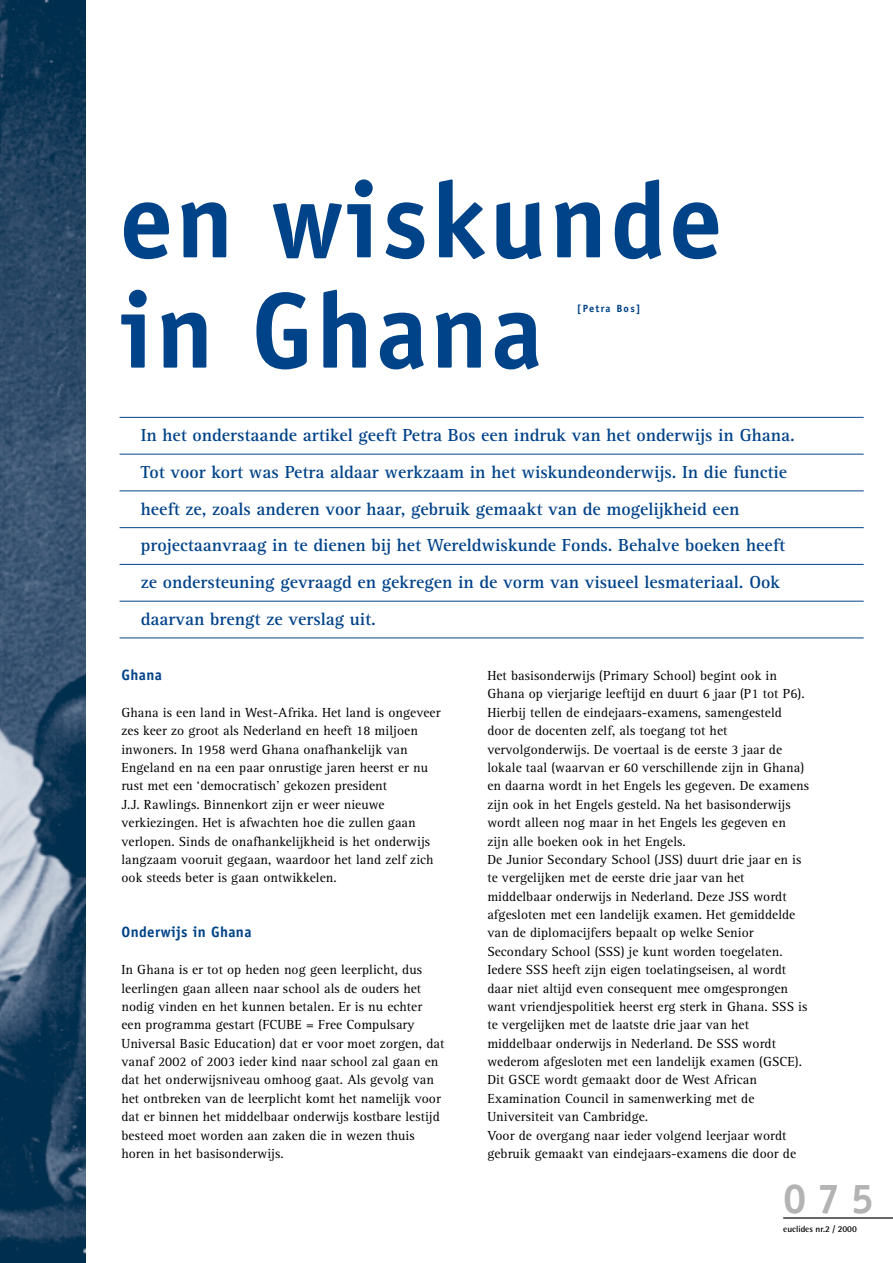
<style>
.page{position:relative;width:893px;height:1263px;background:#fff}
.page>*{position:absolute;margin:0;border:0;box-sizing:border-box;transform-origin:0 0}
.t1{font:700 107.55px/110.2px "Officina Sans";letter-spacing:.025em;color:#004389}
.t2{font:700 41.85px "Officina Sans";color:#b3b3b3}
.t3{font:700 18px/36.8px "Rotis Serif";color:#004389}
.t4{font:700 15px "Officina Sans";letter-spacing:.025em;color:#004389}
.t5{font:13.65px/18.5px "Rotis Serif";letter-spacing:.005em;color:#000}
.t6{font:700 10.5px "Officina Sans";letter-spacing:.125em;color:#004389}
.t7{font:700 9px "Rotis Semi Sans";color:#000}
</style>
<div class="page">
<hr style="left:783px;top:1217px;width:109px;height:2px;background:#000">
<hr style="left:119px;top:417px;width:744px;height:1px;background:#004389">
<hr style="left:119px;top:454px;width:744px;height:1px;background:#004389">
<hr style="left:119px;top:491px;width:744px;height:1px;background:#004389">
<hr style="left:119px;top:527px;width:744px;height:1px;background:#004389">
<hr style="left:119px;top:564px;width:744px;height:1px;background:#004389">
<hr style="left:119px;top:601px;width:744px;height:1px;background:#004389">
<hr style="left:119px;top:638px;width:744px;height:1px;background:#004389">
<img style="left:0;top:0;width:85px;height:1263px">
<h1 class="t1" style="left:119px;top:175px;width:604px">en wiskunde in Ghana</h1>
<p class="t6" style="left:577px;top:305px;width:65px">[Petra Bos]</p>
<p class="t3" style="left:141px;top:418px;width:655px">In het onderstaande artikel geeft Petra Bos een indruk van het onderwijs in Ghana.<br>Tot voor kort was Petra aldaar werkzaam in het wiskundeonderwijs. In die functie heeft ze, zoals anderen voor haar, gebruik gemaakt van de mogelijkheid een projectaanvraag in te dienen bij het Wereldwiskunde Fonds. Behalve boeken heeft ze ondersteuning gevraagd en gekregen in de vorm van visueel lesmateriaal. Ook daarvan brengt ze verslag uit.</p>
<p class="t4" style="left:121px;top:669px;width:42px">Ghana</p>
<p class="t5" style="left:121px;top:704px;width:320px">Ghana is een land in West-Afrika. Het land is ongeveer zes keer zo groot als Nederland en heeft 18 miljoen inwoners. In 1958 werd Ghana onafhankelijk van Engeland en na een paar onrustige jaren heerst er nu rust met een ‘democratisch’ gekozen president<br>J.J. Rawlings. Binnenkort zijn er weer nieuwe verkiezingen. Het is afwachten hoe die zullen gaan verlopen. Sinds de onafhankelijkheid is het onderwijs langzaam vooruit gegaan, waardoor het land zelf zich ook steeds beter is gaan ontwikkelen.</p>
<p class="t4" style="left:121px;top:927px;width:132px">Onderwijs in Ghana</p>
<p class="t5" style="left:121px;top:962px;width:324px">In Ghana is er tot op heden nog geen leerplicht, dus leerlingen gaan alleen naar school als de ouders het nodig vinden en het kunnen betalen. Er is nu echter een programma gestart (FCUBE = Free Compulsary Universal Basic Education) dat er voor moet zorgen, dat vanaf 2002 of 2003 ieder kind naar school zal gaan en dat het onderwijsniveau omhoog gaat. Als gevolg van het ontbreken van de leerplicht komt het namelijk voor dat er binnen het middelbaar onderwijs kostbare lestijd besteed moet worden aan zaken die in wezen thuis horen in het basisonderwijs.</p>
<p class="t5" style="left:487px;top:668px;width:323px">Het basisonderwijs (Primary School) begint ook in Ghana op vierjarige leeftijd en duurt 6 jaar (P1 tot P6).<br>Hierbij tellen de eindejaars-examens, samengesteld door de docenten zelf, als toegang tot het vervolgonderwijs. De voertaal is de eerste 3 jaar de lokale taal (waarvan er 60 verschillende zijn in Ghana) en daarna wordt in het Engels les gegeven. De examens zijn ook in het Engels gesteld. Na het basisonderwijs wordt alleen nog maar in het Engels les gegeven en zijn alle boeken ook in het Engels.<br>De Junior Secondary School (JSS) duurt drie jaar en is te vergelijken met de eerste drie jaar van het middelbaar onderwijs in Nederland. Deze JSS wordt afgesloten met een landelijk examen. Het gemiddelde van de diplomacijfers bepaalt op welke Senior Secondary School (SSS) je kunt worden toegelaten.<br>Iedere SSS heeft zijn eigen toelatingseisen, al wordt daar niet altijd even consequent mee omgesprongen want vriendjespolitiek heerst erg sterk in Ghana. SSS is te vergelijken met de laatste drie jaar van het middelbaar onderwijs in Nederland. De SSS wordt wederom afgesloten met een landelijk examen (GSCE).<br>Dit GSCE wordt gemaakt door de West African Examination Council in samenwerking met de Universiteit van Cambridge.<br>Voor de overgang naar ieder volgend leerjaar wordt gebruik gemaakt van eindejaars-examens die door de</p>
<h2 class="t2" style="left:783px;top:1183px;width:92px">075</h2>
<p class="t7" style="left:783px;top:1225px;width:75px">euclides nr.2 / 2000</p>
</div>
